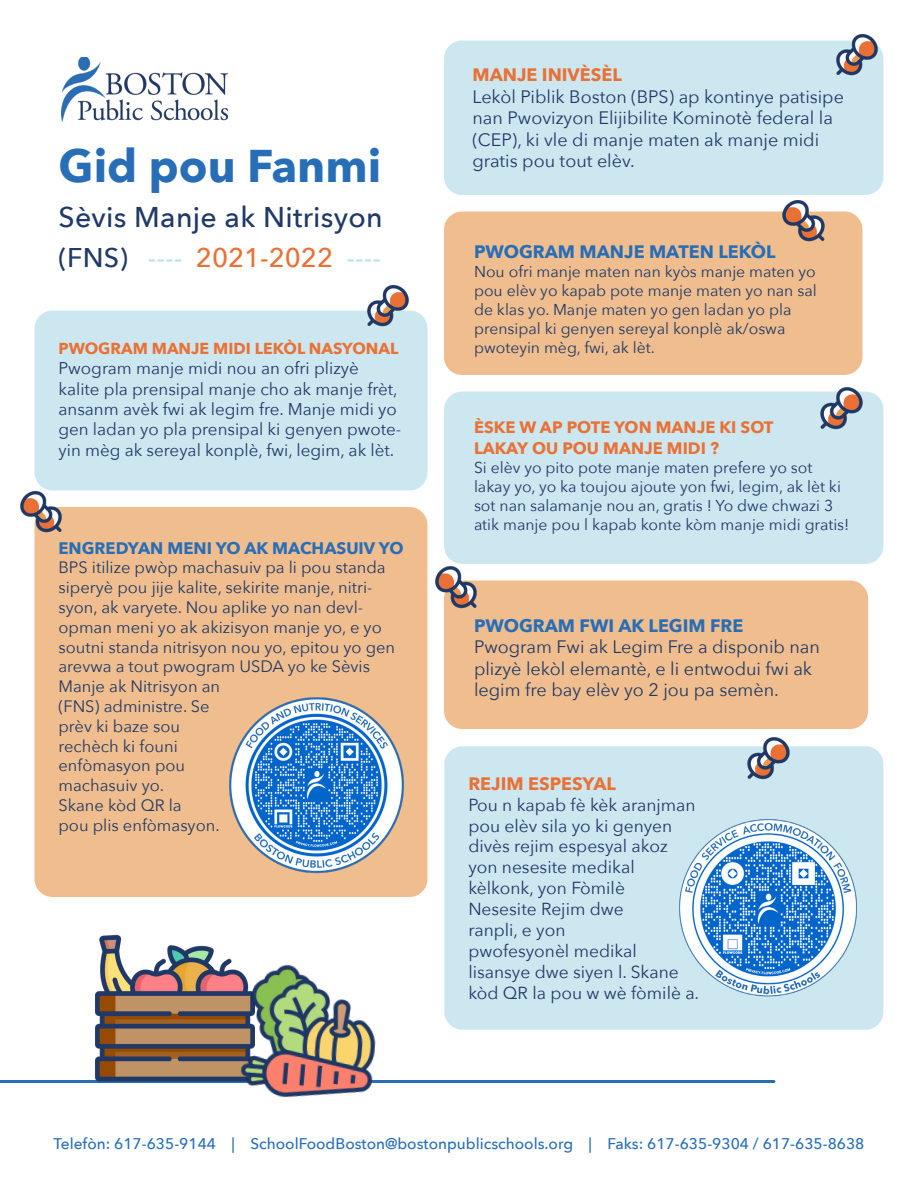
<style>
.page{position:relative;width:918px;height:1188px;background:#fff}
.page>*{position:absolute;margin:0;border:0;box-sizing:border-box;transform-origin:0 0}
.t1{font:700 45.75px "Avenir Next";color:#286eb7}
.t2{font:500 28.5px "Avenir Next";letter-spacing:.01em;color:#203967}
.t3{font:500 27px "Avenir Next";color:#e97135}
.t4{font:18px/21.6px "Avenir Next";color:#203967}
.t5{font:700 18px "Avenir Next";color:#286eb7}
.t6{font:700 18px "Avenir Next";color:#e97135}
.t7{font:17.4px/20.9px "Avenir Next";color:#203967}
.t8{font:16.95px/20.4px "Avenir Next";color:#203967}
.t9{font:700 16.65px "Avenir Next";color:#286eb7}
.t10{font:16.5px/19.8px "Avenir Next";color:#203967}
.t11{font:700 16.5px/21.6px "Avenir Next";color:#e97135}
.t12{font:700 15.9px "Avenir Next";color:#e97135}
.t13{font:15.75px/18.9px "Avenir Next";color:#203967}
.t14{font:500 15.45px "Avenir Next";color:#286eb7}
.s1{color:#203967}
.s2{color:#bde0ec}
</style>
<div class="page">
<img style="left:62px;top:57px;width:165px;height:65px">
<div style="left:444px;top:40px;width:440px;height:155px;background:#cde7f0;border-radius:18px"></div>
<img style="left:830px;top:34px;width:54px;height:46px">
<div style="left:34px;top:310px;width:394px;height:180px;background:#cde7f0;border-radius:18px"></div>
<img style="left:361px;top:285px;width:53px;height:42px">
<div style="left:444px;top:212px;width:418px;height:163px;background:#f0be8e;border-radius:18px"></div>
<img style="left:777px;top:200px;width:53px;height:42px">
<div style="left:34px;top:507px;width:394px;height:390px;background:#f0be8e;border-radius:18px"></div>
<img style="left:20px;top:486px;width:47px;height:51px">
<div style="left:444px;top:392px;width:440px;height:172px;background:#cde7f0;border-radius:18px"></div>
<img style="left:815px;top:387px;width:53px;height:43px">
<div style="left:444px;top:746px;width:440px;height:284px;background:#cde7f0;border-radius:18px"></div>
<div style="left:444px;top:580px;width:424px;height:149px;background:#f0be8e;border-radius:18px"></div>
<img style="left:435px;top:562px;width:48px;height:47px">
<img style="left:742px;top:737px;width:53px;height:43px">
<hr style="left:0;top:1080px;width:774px;height:3px;background:#286eb7">
<img style="left:95px;top:934px;width:142px;height:148px">
<img style="left:237px;top:964px;width:139px;height:134px">
<img style="left:680px;top:819px;width:177px;height:178px">
<img style="left:229px;top:697px;width:175px;height:176px">
<p class="t1" style="left:58px;top:127px;width:324px">Gid pou Fanmi</p>
<p class="t2" style="left:58px;top:192px;width:326px">Sèvis Manje ak Nitrisyon</p>
<p class="t3" style="left:58px;top:235px;width:324px"><span class="s1">(FNS)</span> <span class="s2">----</span> 2021-2022 <span class="s2">----</span></p>
<p class="t12" style="left:58px;top:335px;width:341px">PWOGRAM MANJE MIDI LEKÒL NASYONAL</p>
<p class="t8" style="left:58px;top:358px;width:344px">Pwogram manje midi nou an ofri plizyè kalite pla prensipal manje cho ak manje frèt, ansanm avèk fwi ak legim fre. Manje midi yo gen ladan yo pla prensipal ki genyen pwote&shy;yin mèg ak sereyal konplè, fwi, legim, ak lèt.</p>
<p class="t9" style="left:58px;top:533px;width:347px">ENGREDYAN MENI YO AK MACHASUIV YO</p>
<p class="t10" style="left:58px;top:557px;width:338px">BPS itilize pwòp machasuiv pa li pou standa siperyè pou jije kalite, sekirite manje, nitri&shy;syon, ak varyete. Nou aplike yo nan devl&shy;opman meni yo ak akizisyon manje yo, e yo soutni standa nitrisyon nou yo, epitou yo gen arevwa a tout pwogram USDA yo ke Sèvis<br>Manje ak Nitrisyon an<br>(FNS) administre. Se<br>prèv ki baze sou<br>rechèch ki founi<br>enfòmasyon pou<br>machasuiv yo.<br>Skane kòd QR la<br>pou plis enfòmasyon.</p>
<p class="t6" style="left:472px;top:59px;width:151px">MANJE INIVÈSÈL</p>
<p class="t4" style="left:472px;top:85px;width:373px">Lekòl Piblik Boston (BPS) ap kontinye patisipe nan Pwovizyon Elijibilite Kominotè federal la (CEP), ki vle di manje maten ak manje midi gratis pou tout elèv.</p>
<p class="t5" style="left:474px;top:236px;width:303px">PWOGRAM MANJE MATEN LEKÒL</p>
<p class="t13" style="left:474px;top:261px;width:344px">Nou ofri manje maten nan kyòs manje maten yo pou elèv yo kapab pote manje maten yo nan sal de klas yo. Manje maten yo gen ladan yo pla prensipal ki genyen sereyal konplè ak/oswa pwoteyin mèg, fwi, ak lèt.</p>
<p class="t11" style="left:474px;top:416px;width:301px">ÈSKE W AP POTE YON MANJE KI SOT<br>LAKAY OU POU MANJE MIDI ?</p>
<p class="t13" style="left:474px;top:457px;width:377px">Si elèv yo pito pote manje maten prefere yo sot lakay yo, yo ka toujou ajoute yon fwi, legim, ak lèt ki sot nan salamanje nou an, gratis ! Yo dwe chwazi 3 atik manje pou l kapab konte kòm manje midi gratis!</p>
<p class="t5" style="left:474px;top:610px;width:271px">PWOGRAM FWI AK LEGIM FRE</p>
<p class="t4" style="left:474px;top:635px;width:348px">Pwogram Fwi ak Legim Fre a disponib nan plizyè lekòl elemantè, e li entwodui fwi ak legim fre bay elèv yo 2 jou pa semèn.</p>
<p class="t6" style="left:468px;top:768px;width:149px">REJIM ESPESYAL</p>
<p class="t7" style="left:468px;top:793px;width:232px">Pou n kapab fè kèk aranjman pou elèv sila yo ki genyen divès rejim espesyal akoz yon nesesite medikal kèlkonk, yon Fòmilè<br>Nesesite Rejim dwe<br>ranpli, e yon<br>pwofesyonèl medikal lisansye dwe siyen l. Skane kòd QR la pou w wè fòmilè a.</p>
<p class="t14" style="left:54px;top:1131px;width:812px">Telefòn: 617-635-9144 | SchoolFoodBoston@bostonpublicschools.org | Faks: 617-635-9304 / 617-635-8638</p>
</div>
